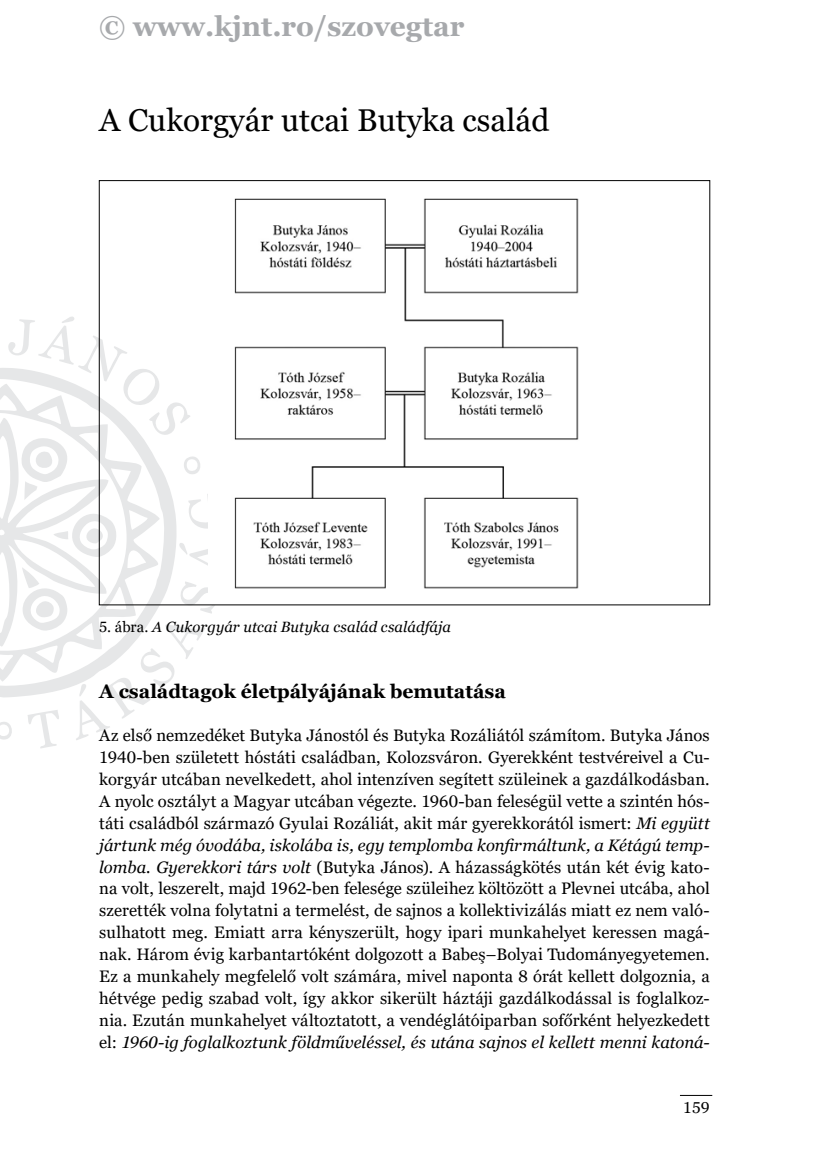
<style>
.page{position:relative;width:819px;height:1166px;background:#fff}
.page>*{position:absolute;margin:0;border:0;box-sizing:border-box;transform-origin:0 0}
.t1{font:31.5px "Georgia";color:#000}
.t2{font:700 28px "Georgia";color:#a7a9ac}
.t3{font:700 19.25px "Georgia";color:#000}
.t4{font:16.62px/21.9px "Georgia";color:#000;text-align:justify}
.t5{font:15.75px "Georgia";color:#000}
.t6{font:italic 14.88px "Georgia";letter-spacing:.005em;color:#000}
.s1{font-style:normal}
.s2{font-style:italic}
</style>
<div class="page">
<hr style="left:680px;top:1095px;width:32px;height:1px;background:#000">
<svg style="left:0;top:315px;width:227px;height:433px"></svg>
<img style="left:209px;top:198px;width:370px;height:405px">
<h2 class="t2" style="left:99px;top:8px;width:367px">© www.kjnt.ro/szovegtar</h2>
<h1 class="t1" style="left:99px;top:101px;width:451px">A Cukorgyár utcai Butyka család</h1>
<p class="t6" style="left:99px;top:617px;width:353px"><span class="s1">5. ábra.</span> A Cukorgyár utcai Butyka család családfája</p>
<p class="t3" style="left:99px;top:678px;width:408px">A családtagok életpályájának bemutatása</p>
<p class="t4" style="left:99px;top:725px;width:612px">Az első nemzedéket Butyka Jánostól és Butyka Rozáliától számítom. Butyka János 1940-ben született hóstáti családban, Kolozsváron. Gyerekként testvéreivel a Cu&shy;korgyár utcában nevelkedett, ahol intenzíven segített szüleinek a gazdálkodásban.<br>A nyolc osztályt a Magyar utcában végezte. 1960-ban feleségül vette a szintén hós&shy;táti családból származó Gyulai Rozáliát, akit már gyerekkorától ismert: <span class="s2">Mi együtt jártunk még óvodába, iskolába is, egy templomba konfirmáltunk, a Kétágú temp&shy;lomba. Gyerekkori társ volt</span> (Butyka János). A házasságkötés után két évig kato&shy;na volt, leszerelt, majd 1962-ben felesége szüleihez költözött a Plevnei utcába, ahol szerették volna folytatni a termelést, de sajnos a kollektivizálás miatt ez nem való&shy;sulhatott meg. Emiatt arra kényszerült, hogy ipari munkahelyet keressen magá&shy;nak. Három évig karbantartóként dolgozott a Babeş–Bolyai Tudományegyetemen.<br>Ez a munkahely megfelelő volt számára, mivel naponta 8 órát kellett dolgoznia, a hétvége pedig szabad volt, így akkor sikerült háztáji gazdálkodással is foglalkoz&shy;nia. Ezután munkahelyet változtatott, a vendéglátóiparban sofőrként helyezkedett el: <span class="s2">1960-ig foglalkoztunk földműveléssel, és utána sajnos el kellett menni katoná-</span></p>
<p class="t5" style="left:683px;top:1098px;width:28px">159</p>
</div>
